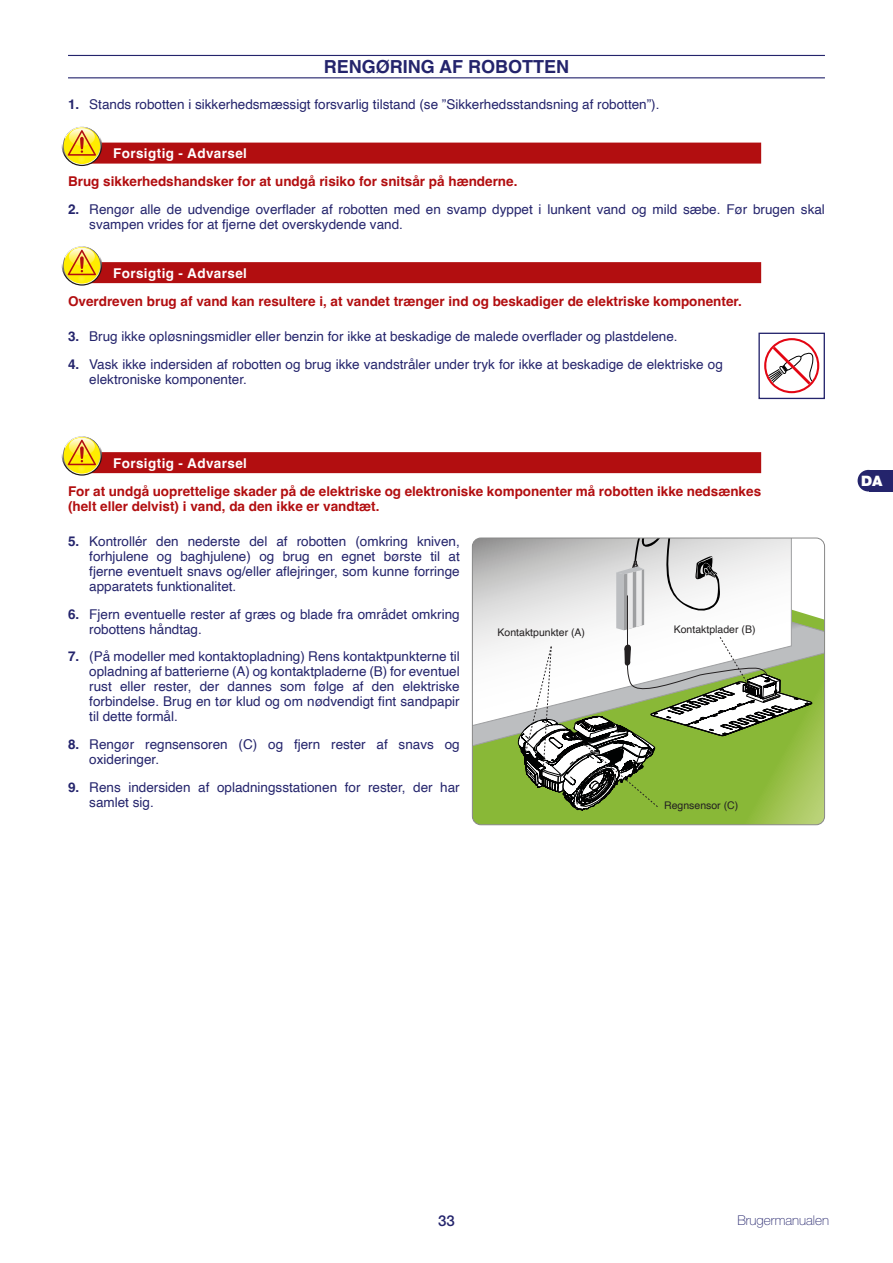
<style>
.page{position:relative;width:893px;height:1263px;background:#fff}
.page>*{position:absolute;margin:0;border:0;box-sizing:border-box;transform-origin:0 0}
.t1{font:700 18px "Helvetica";color:#24246c}
.t2{font:500 15px "Helvetica Neue LT Std";color:#24246c}
.t3{font:900 14.4px "Helvetica Neue LT Std";color:#fff}
.t4{font:13.5px/15px "Helvetica";color:#24246c}
.t5{font:700 13.5px/15px "Helvetica";color:#b20e10}
.t6{font:700 13.5px "Helvetica";letter-spacing:.03em;color:#fff}
.t7{font:100 13.5px "Helvetica Neue LT Std";color:#24246c}
.t8{font:10.5px "Helvetica";color:#232021}
.s1{font-weight:700}
</style>
<div class="page">
<div style="left:868px;top:470px;width:25px;height:21px;background:#24246c"></div>
<div style="left:858px;top:470px;width:21px;height:21px;background:#24246c;border-radius:50%"></div>
<hr style="left:68px;top:55px;width:757px;height:1px;background:#24246c">
<hr style="left:68px;top:77px;width:757px;height:1px;background:#24246c">
<div style="left:72px;top:143px;width:689px;height:21px;background:#b20e10"></div>
<svg style="left:62px;top:126px;width:40px;height:40px"></svg>
<svg style="left:63px;top:127px;width:38px;height:38px"></svg>
<svg style="left:64px;top:128px;width:36px;height:36px"></svg>
<svg style="left:65px;top:127px;width:34px;height:29px"></svg>
<div style="left:72px;top:262px;width:689px;height:21px;background:#b20e10"></div>
<svg style="left:62px;top:245px;width:40px;height:41px"></svg>
<svg style="left:63px;top:246px;width:38px;height:38px"></svg>
<svg style="left:64px;top:247px;width:36px;height:37px"></svg>
<svg style="left:65px;top:246px;width:34px;height:29px"></svg>
<svg style="left:764px;top:338px;width:56px;height:56px"></svg>
<div style="left:758px;top:333px;width:67px;height:66px;border:1px solid #24246c"></div>
<div style="left:72px;top:452px;width:689px;height:21px;background:#b20e10"></div>
<svg style="left:62px;top:435px;width:40px;height:41px"></svg>
<svg style="left:63px;top:436px;width:38px;height:38px"></svg>
<svg style="left:64px;top:437px;width:36px;height:37px"></svg>
<svg style="left:65px;top:436px;width:34px;height:29px"></svg>
<svg style="left:472px;top:752px;width:353px;height:73px;background:#91bc42"></svg>
<svg style="left:474px;top:616px;width:349px;height:136px;background:#98bb5a"></svg>
<svg style="left:472px;top:538px;width:46px;height:198px"></svg>
<svg style="left:518px;top:540px;width:294px;height:283px"></svg>
<div style="left:472px;top:538px;width:353px;height:287px;border:1px solid #878787;border-radius:9px"></div>
<h1 class="t1" style="left:324px;top:56px;width:247px">RENGØRING AF ROBOTTEN</h1>
<p class="t4" style="left:68px;top:97px;width:593px"><span class="s1">1.</span> Stands robotten i sikkerhedsmæssigt forsvarlig tilstand (se ”Sikkerhedsstandsning af robotten”).</p>
<p class="t6" style="left:113px;top:145px;width:135px">Forsigtig - Advarsel</p>
<p class="t5" style="left:68px;top:175px;width:451px">Brug sikkerhedshandsker for at undgå risiko for snitsår på hænderne.</p>
<p class="t4" style="left:89px;top:202px;width:737px;text-indent:-21px"><span class="s1">2.</span> Rengør alle de udvendige overflader af robotten med en svamp dyppet i lunkent vand og mild sæbe. Før brugen skal svampen vrides for at fjerne det overskydende vand.</p>
<p class="t6" style="left:113px;top:265px;width:135px">Forsigtig - Advarsel</p>
<p class="t5" style="left:68px;top:295px;width:675px">Overdreven brug af vand kan resultere i, at vandet trænger ind og beskadiger de elektriske komponenter.</p>
<p class="t4" style="left:68px;top:329px;width:611px"><span class="s1">3.</span> Brug ikke opløsningsmidler eller benzin for ikke at beskadige de malede overflader og plastdelene.</p>
<p class="t4" style="left:89px;top:357px;width:635px;text-indent:-21px"><span class="s1">4.</span> Vask ikke indersiden af robotten og brug ikke vandstråler under tryk for ikke at beskadige de elektriske og elektroniske komponenter.</p>
<p class="t6" style="left:113px;top:455px;width:135px">Forsigtig - Advarsel</p>
<p class="t5" style="left:68px;top:485px;width:695px">For at undgå uoprettelige skader på de elektriske og elektroniske komponenter må robotten ikke nedsænkes (helt eller delvist) i vand, da den ikke er vandtæt.</p>
<p class="t4" style="left:89px;top:534px;width:372px;text-align:justify;text-indent:-21px"><span class="s1">5.</span> Kontrollér den nederste del af robotten (omkring kniven, forhjulene og baghjulene) og brug en egnet børste til at fjerne eventuelt snavs og/eller aflejringer, som kunne forringe apparatets funktionalitet.</p>
<p class="t4" style="left:89px;top:607px;width:372px;text-indent:-21px"><span class="s1">6.</span> Fjern eventuelle rester af græs og blade fra området omkring robottens håndtag.</p>
<p class="t4" style="left:89px;top:649px;width:372px;text-align:justify;text-indent:-21px"><span class="s1">7.</span> (På modeller med kontaktopladning) Rens kontaktpunkterne til opladning af batterierne (A) og kontaktpladerne (B) for eventuel rust eller rester, der dannes som følge af den elektriske forbindelse. Brug en tør klud og om nødvendigt fint sandpapir til dette formål.</p>
<p class="t4" style="left:89px;top:737px;width:372px;text-indent:-21px"><span class="s1">8.</span> Rengør regnsensoren (C) og fjern rester af snavs og oxideringer.</p>
<p class="t4" style="left:89px;top:780px;width:372px;text-indent:-21px"><span class="s1">9.</span> Rens indersiden af opladningsstationen for rester, der har samlet sig.</p>
<p class="t8" style="left:498px;top:624px;width:89px">Kontaktpunkter (A)</p>
<p class="t8" style="left:674px;top:621px;width:83px">Kontaktplader (B)</p>
<p class="t8" style="left:664px;top:798px;width:76px">Regnsensor (C)</p>
<p class="t3" style="left:861px;top:472px;width:23px">DA</p>
<p class="t2" style="left:438px;top:1211px;width:18px">33</p>
<p class="t7" style="left:737px;top:1212px;width:93px">Brugermanualen</p>
</div>
